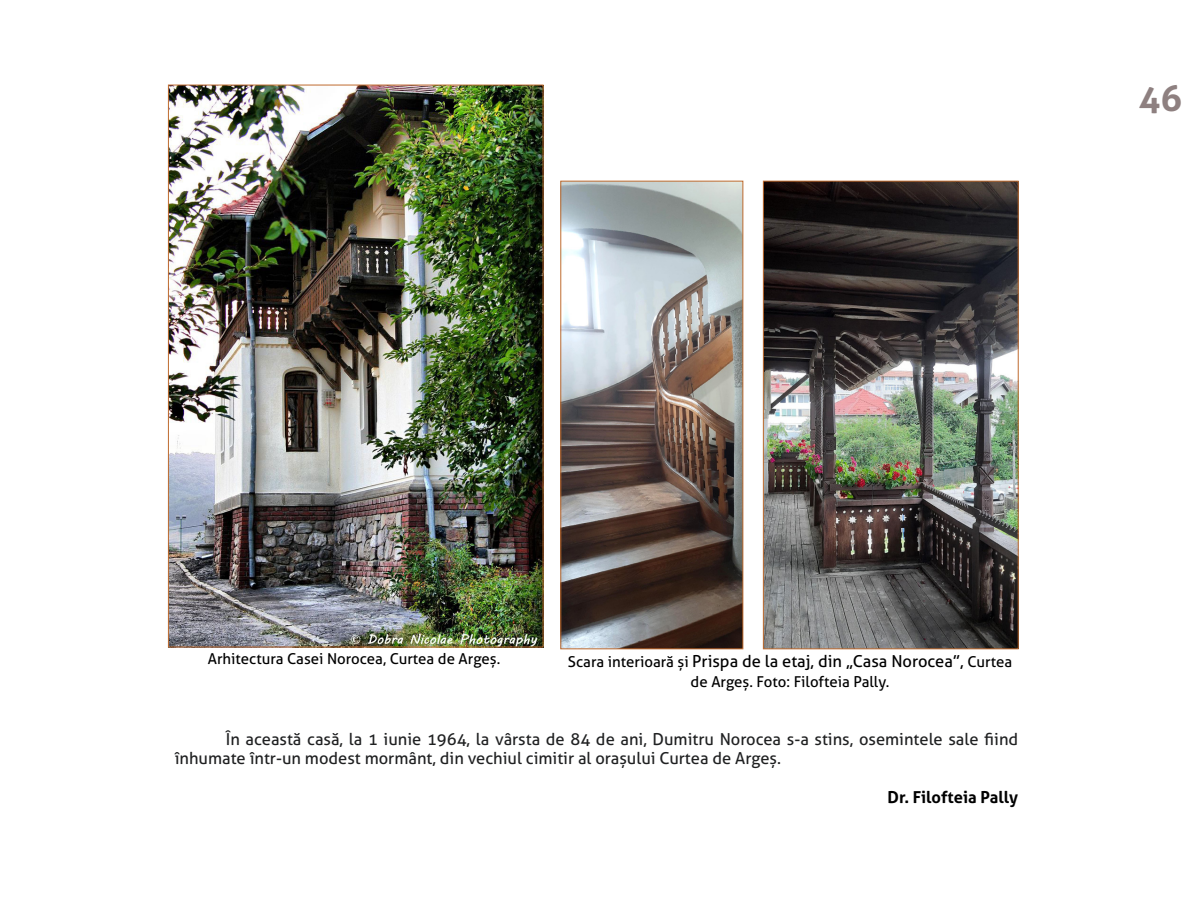
<style>
.page{position:relative;width:1200px;height:900px;background:#fff}
.page>*{position:absolute;margin:0;border:0;box-sizing:border-box;transform-origin:0 0}
.t1{font:700 36px "Aller";color:#8e8080}
.No_Spacing{font:16.5px/19.5px "Aller";color:#202122}
.No_Spacing-2{font:16.5px "Aller";color:#000}
.No_Spacing-3{font:700 16.5px "Aller";color:#000}
.No_Spacing-4{font:15px "Aller";color:#000}
.s1{font-size:15px}
</style>
<div class="page">
<img style="left:170px;top:87px;width:371px;height:558px">
<img style="left:563px;top:183px;width:178px;height:464px">
<div style="left:561px;top:181px;width:182px;height:468px;border:1px solid #bf6b2f"></div>
<img style="left:765px;top:183px;width:251px;height:464px">
<div style="left:763px;top:181px;width:255px;height:468px;border:1px solid #bf6b2f"></div>
<h1 class="t1" style="left:1139px;top:76px;width:45px">46</h1>
<p class="No_Spacing-4" style="left:208px;top:650px;width:294px">Arhitectura Casei Norocea, Curtea de Argeș.</p>
<p class="No_Spacing-2" style="left:568px;top:651px;width:446px"><span class="s1">Scara interioară și</span> Prispa de la etaj, din „Casa Norocea”, <span class="s1">Curtea</span></p>
<p class="No_Spacing-4" style="left:691px;top:672px;width:200px">de Argeș. Foto: Filofteia Pally.</p>
<p class="No_Spacing" style="left:175px;top:729px;width:845px;text-indent:51px">În această casă, la 1 iunie 1964, la vârsta de 84 de ani, Dumitru Norocea s-a stins, osemintele sale fiind înhumate într-un modest mormânt, din vechiul cimitir al orașului Curtea de Argeș.</p>
<p class="No_Spacing-3" style="left:888px;top:787px;width:132px">Dr. Filofteia Pally</p>
</div>
